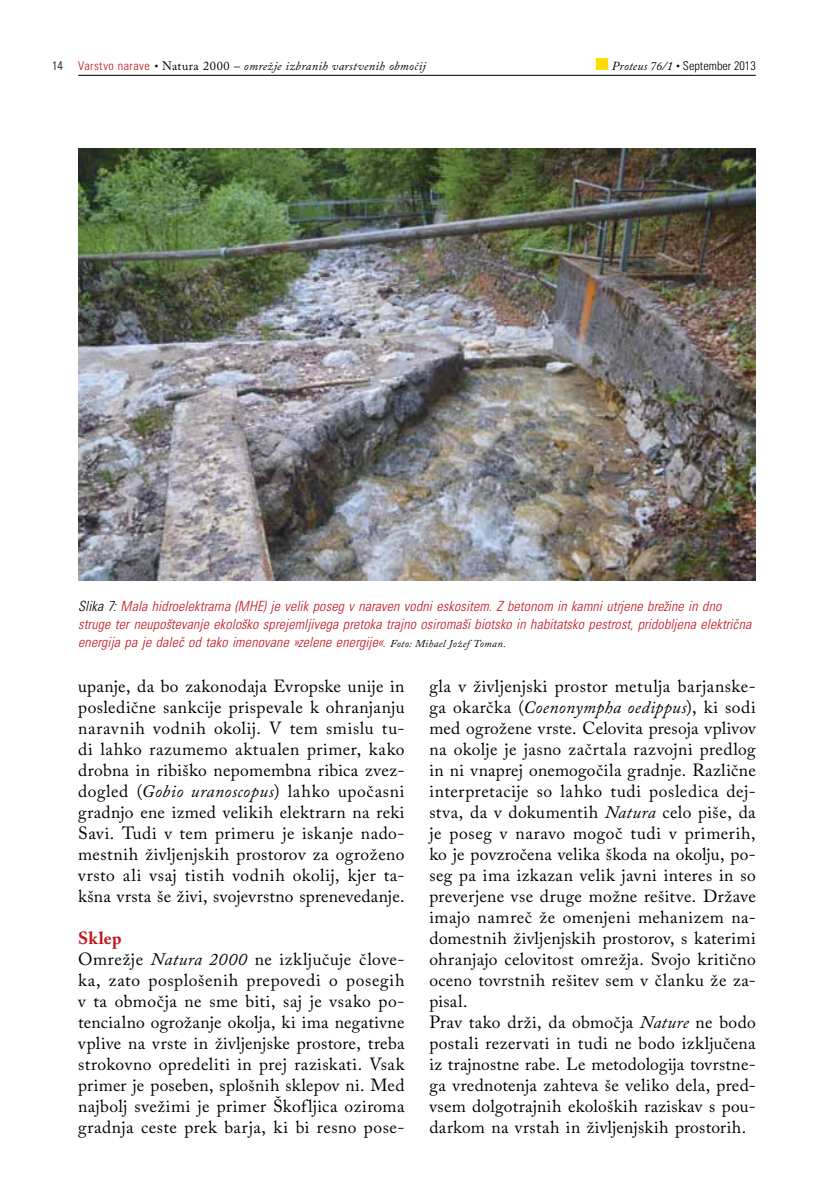
<style>
.page{position:relative;width:834px;height:1191px;background:#fff}
.page>*{position:absolute;margin:0;border:0;box-sizing:border-box;transform-origin:0 0}
.t1{font:17.5px/21px "Adobe Caslon Pro";letter-spacing:.02em;color:#000}
.t2{font:italic 300 condensed 14px/17.8px "Univers";letter-spacing:.01em;color:#c2151c}
.t3{font:italic 12.25px "Adobe Caslon Pro";letter-spacing:.025em;color:#000}
.t4{font:300 condensed 12.25px "Univers";color:#000}
.s1{font-family:"Univers";font-weight:300;font-style:normal;font-stretch:condensed}
.s2{font-family:"Univers";font-weight:300;font-style:normal;font-stretch:condensed;color:#c2151c}
.s3{font-style:normal}
.s4{color:#fd0}
.s5{font-family:"Adobe Caslon Pro";font-weight:400;font-style:italic;font-stretch:normal}
.s6{color:#000}
.s7{font-family:"Adobe Caslon Pro";font-weight:400;font-stretch:normal;font-size:10.5px;color:#000}
.s8{font-style:italic}
.s9{font-weight:700;color:#c2151c}
</style>
<div class="page">
<hr style="left:78px;top:75px;width:677px;height:1px;background:#000">
<img style="left:78px;top:149px;width:677px;height:431px">
<p class="t3" style="left:52px;top:59px;width:375px"><span class="s1">14</span> <span class="s2">Varstvo narave</span> • <span class="s3">Natura 2000</span> – omrežje izbranih varstvenih območij</p>
<p class="t4" style="left:595px;top:59px;width:162px"><span class="s4">■</span> <span class="s5">Proteus 76/1 •</span> September 2013</p>
<p class="t2" style="left:78px;top:597px;width:674px"><span class="s6">Slika 7:</span> Mala hidroelektrarna (MHE) je velik poseg v naraven vodni eskositem. Z betonom in kamni utrjene brežine in dno struge ter neupoštevanje ekološko sprejemljivega pretoka trajno osiromaši biotsko in habitatsko pestrost, pridobljena elektriËna energija pa je daleË od tako imenovane ≈zelene energije«. <span class="s7">Foto: Mihael Jožef Toman.</span></p>
<p class="t1" style="left:78px;top:675px;width:328px;text-align:justify">upanje, da bo zakonodaja Evropske unije in posledične sankcije prispevale k ohranjanju naravnih vodnih okolij. V tem smislu tu&shy;di lahko razumemo aktualen primer, kako drobna in ribiško nepomembna ribica zvez&shy;dogled (<span class="s8">Gobio uranoscopus</span>) lahko upočasni gradnjo ene izmed velikih elektrarn na reki Savi. Tudi v tem primeru je iskanje nado&shy;mestnih življenjskih prostorov za ogroženo vrsto ali vsaj tistih vodnih okolij, kjer ta&shy;kšna vrsta še živi, svojevrstno sprenevedanje.</p>
<p class="t1" style="left:78px;top:927px;width:328px"><span class="s9">Sklep<br></span>Omrežje <span class="s8">Natura 2000</span> ne izključuje člove&shy;ka, zato posplošenih prepovedi o posegih v ta območja ne sme biti, saj je vsako po&shy;tencialno ogrožanje okolja, ki ima negativne vplive na vrste in življenjske prostore, treba strokovno opredeliti in prej raziskati. Vsak primer je poseben, splošnih sklepov ni. Med najbolj svežimi je primer Škofljica oziroma gradnja ceste prek barja, ki bi resno pose-</p>
<p class="t1" style="left:429px;top:675px;width:328px">gla v življenjski prostor metulja barjanske&shy;ga okarčka (<span class="s8">Coenonympha oedippus</span>), ki sodi med ogrožene vrste. Celovita presoja vplivov na okolje je jasno začrtala razvojni predlog in ni vnaprej onemogočila gradnje. Različne interpretacije so lahko tudi posledica dej&shy;stva, da v dokumentih <span class="s8">Natura</span> celo piše, da je poseg v naravo mogoč tudi v primerih, ko je povzročena velika škoda na okolju, po&shy;seg pa ima izkazan velik javni interes in so preverjene vse druge možne rešitve. Države imajo namreč že omenjeni mehanizem na&shy;domestnih življenjskih prostorov, s katerimi ohranjajo celovitost omrežja. Svojo kritično oceno tovrstnih rešitev sem v članku že za&shy;pisal.<br>Prav tako drži, da območja <span class="s8">Nature</span> ne bodo postali rezervati in tudi ne bodo izključena iz trajnostne rabe. Le metodologija tovrstne&shy;ga vrednotenja zahteva še veliko dela, pred&shy;vsem dolgotrajnih ekoloških raziskav s pou&shy;darkom na vrstah in življenjskih prostorih.</p>
</div>
